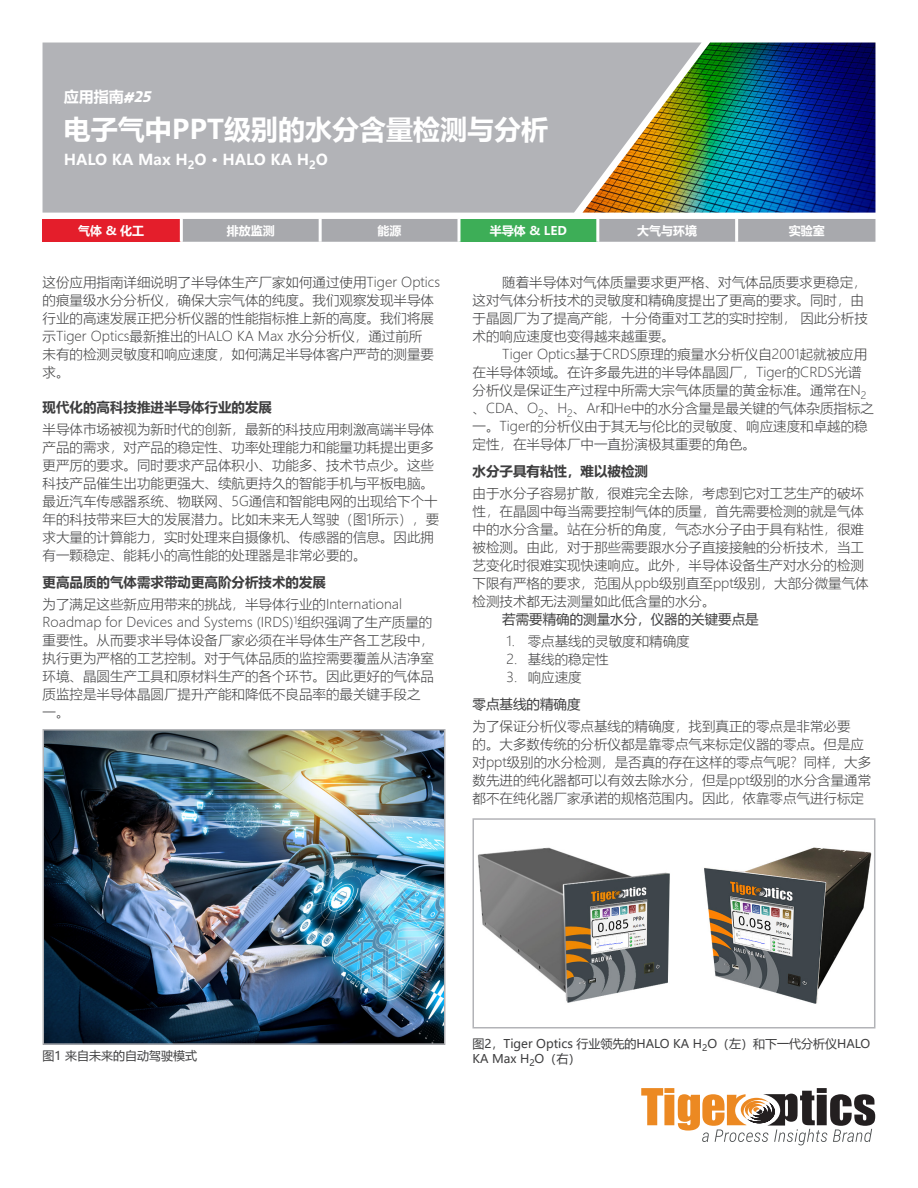
<style>
.page{position:relative;width:918px;height:1188px;background:#fff}
.page>*{position:absolute;margin:0;border:0;box-sizing:border-box;transform-origin:0 0}
.t1{font:700 27px "Microsoft Ya Hei";color:#fff}
.t2{font:700 15px "Microsoft Ya Hei";color:#fff}
.t3{font:300 13.5px/18px "Microsoft Ya Hei";color:#3e3e3f}
.t4{font:700 13.5px "Microsoft Ya Hei";color:#3e3e3f}
.t5{font:13.5px "Microsoft Ya Hei";color:#3e3e3f}
.t6{font:12px/14.4px "Microsoft Ya Hei";color:#3e3e3f}
.t7{font:700 12px "Microsoft Ya Hei";color:#fff}
.s1{font-family:"Quatro";font-style:italic}
</style>
<div class="page">
<div style="left:43px;top:43px;width:540px;height:170px;background:#b2b3b7"></div>
<div style="left:43px;top:219px;width:138px;height:23px;background:#e41e2b"></div>
<div style="left:183px;top:219px;width:692px;height:23px;background:#a8a9ad"></div>
<div style="left:459px;top:219px;width:139px;height:23px;background:#3dae57"></div>
<hr style="left:180px;top:219px;width:3px;height:23px;background:#fff">
<hr style="left:319px;top:219px;width:3px;height:23px;background:#fff">
<hr style="left:458px;top:219px;width:2px;height:23px;background:#fff">
<hr style="left:596px;top:219px;width:3px;height:23px;background:#fff">
<hr style="left:735px;top:219px;width:3px;height:23px;background:#fff">
<img style="left:583px;top:43px;width:292px;height:170px">
<img style="left:46px;top:732px;width:397px;height:310px">
<div style="left:43px;top:729px;width:403px;height:316px;border:2px solid #b2b3b7"></div>
<img style="left:477px;top:847px;width:395px;height:157px">
<div style="left:472px;top:818px;width:403px;height:211px;border:2px solid #b2b3b7"></div>
<svg style="left:641px;top:1088px;width:234px;height:57px"></svg>
<p class="t2" style="left:64px;top:86px;width:89px">应用指南<span class="s1">#25</span></p>
<p class="t1" style="left:64px;top:110px;width:486px">电子气中PPT级别的水分含量检测与分析</p>
<p class="t2" style="left:64px;top:149px;width:266px">HALO KA Max H<sub>2</sub>O • HALO KA H<sub>2</sub>O</p>
<p class="t7" style="left:78px;top:222px;width:68px">气体 &amp; 化工</p>
<p class="t7" style="left:227px;top:222px;width:49px">排放监测</p>
<p class="t7" style="left:378px;top:222px;width:25px">能源</p>
<p class="t7" style="left:490px;top:222px;width:79px">半导体 &amp; LED</p>
<p class="t7" style="left:637px;top:222px;width:61px">大气与环境</p>
<p class="t7" style="left:789px;top:222px;width:37px">实验室</p>
<p class="t3" style="left:43px;top:273px;width:399px">这份应用指南详细说明了半导体生产厂家如何通过使用Tiger Optics的痕量级水分分析仪，确保大宗气体的纯度。我们观察发现半导体行业的高速发展正把分析仪器的性能指标推上新的高度。我们将展示Tiger Optics最新推出的HALO KA Max 水分分析仪，通过前所<br>未有的检测灵敏度和响应速度，如何满足半导体客户严苛的测量要求。</p>
<p class="t4" style="left:43px;top:398px;width:231px">现代化的高科技推进半导体行业的发展</p>
<p class="t3" style="left:43px;top:420px;width:398px">半导体市场被视为新时代的创新，最新的科技应用刺激高端半导体产品的需求，对产品的稳定性、功率处理能力和能量功耗提出更多更严厉的要求。同时要求产品体积小、功能多、技术节点少。这些科技产品催生出功能更强大、续航更持久的智能手机与平板电脑。最近汽车传感器系统、物联网、5G通信和智能电网的出现给下个十年的科技带来巨大的发展潜力。比如未来无人驾驶（图1所示），要求大量的计算能力，实时处理来自摄像机、传感器的信息。因此拥有一颗稳定、能耗小的高性能的处理器是非常必要的。</p>
<p class="t4" style="left:43px;top:573px;width:285px">更高品质的气体需求带动更高阶分析技术的发展</p>
<p class="t3" style="left:43px;top:595px;width:393px">为了满足这些新应用带来的挑战，半导体行业的International<br>Roadmap for Devices and Systems (IRDS)<sup>1</sup>组织强调了生产质量的重要性。从而要求半导体设备厂家必须在半导体生产各工艺段中，执行更为严格的工艺控制。对于气体品质的监控需要覆盖从洁净室环境、晶圆生产工具和原材料生产的各个环节。因此更好的气体品质监控是半导体晶圆厂提升产能和降低不良品率的最关键手段之一。</p>
<p class="t3" style="left:472px;top:273px;width:397px;text-indent:30px">随着半导体对气体质量要求更严格、对气体品质要求更稳定，这对气体分析技术的灵敏度和精确度提出了更高的要求。同时，由于晶圆厂为了提高产能，十分倚重对工艺的实时控制， 因此分析技术的响应速度也变得越来越重要。</p>
<p class="t3" style="left:472px;top:345px;width:403px;text-indent:30px">Tiger Optics基于CRDS原理的痕量水分析仪自2001起就被应用在半导体领域。在许多最先进的半导体晶圆厂，Tiger的CRDS光谱分析仪是保证生产过程中所需大宗气体质量的黄金标准。通常在N<sub>2</sub>、CDA、O<sub>2</sub>、H<sub>2</sub>、Ar和He中的水分含量是最关键的气体杂质指标之一。Tiger的分析仪由于其无与伦比的灵敏度、响应速度和卓越的稳定性，在半导体厂中一直扮演极其重要的角色。</p>
<p class="t4" style="left:472px;top:461px;width:177px">水分子具有粘性，难以被检测</p>
<p class="t3" style="left:472px;top:484px;width:398px">由于水分子容易扩散，很难完全去除，考虑到它对工艺生产的破坏性，在晶圆中每当需要控制气体的质量，首先需要检测的就是气体中的水分含量。站在分析的角度，气态水分子由于具有粘性，很难被检测。由此，对于那些需要跟水分子直接接触的分析技术，当工艺变化时很难实现快速响应。此外，半导体设备生产对水分的检测下限有严格的要求，范围从ppb级别直至ppt级别，大部分微量气体检测技术都无法测量如此低含量的水分。</p>
<p class="t5" style="left:502px;top:610px;width:258px">若需要精确的测量水分，仪器的关键要点是</p>
<p class="t3" style="left:507px;top:632px;width:185px">1. 零点基线的灵敏度和精确度</p>
<p class="t3" style="left:507px;top:650px;width:104px">2. 基线的稳定性</p>
<p class="t3" style="left:507px;top:668px;width:77px">3. 响应速度</p>
<p class="t5" style="left:472px;top:695px;width:109px">零点基线的精确度</p>
<p class="t3" style="left:472px;top:717px;width:400px">为了保证分析仪零点基线的精确度，找到真正的零点是非常必要<br>的。大多数传统的分析仪都是靠零点气来标定仪器的零点。但是应对ppt级别的水分检测，是否真的存在这样的零点气呢？同样，大多数先进的纯化器都可以有效去除水分，但是ppt级别的水分含量通常都不在纯化器厂家承诺的规格范围内。因此，依靠零点气进行标定</p>
<p class="t6" style="left:43px;top:1048px;width:156px">图1 来自未来的自动驾驶模式</p>
<p class="t6" style="left:472px;top:1036px;width:399px">图2，Tiger Optics 行业领先的HALO KA H<sub>2</sub>O（左）和下一代分析仪HALO<br>KA Max H<sub>2</sub>O（右）</p>
</div>
